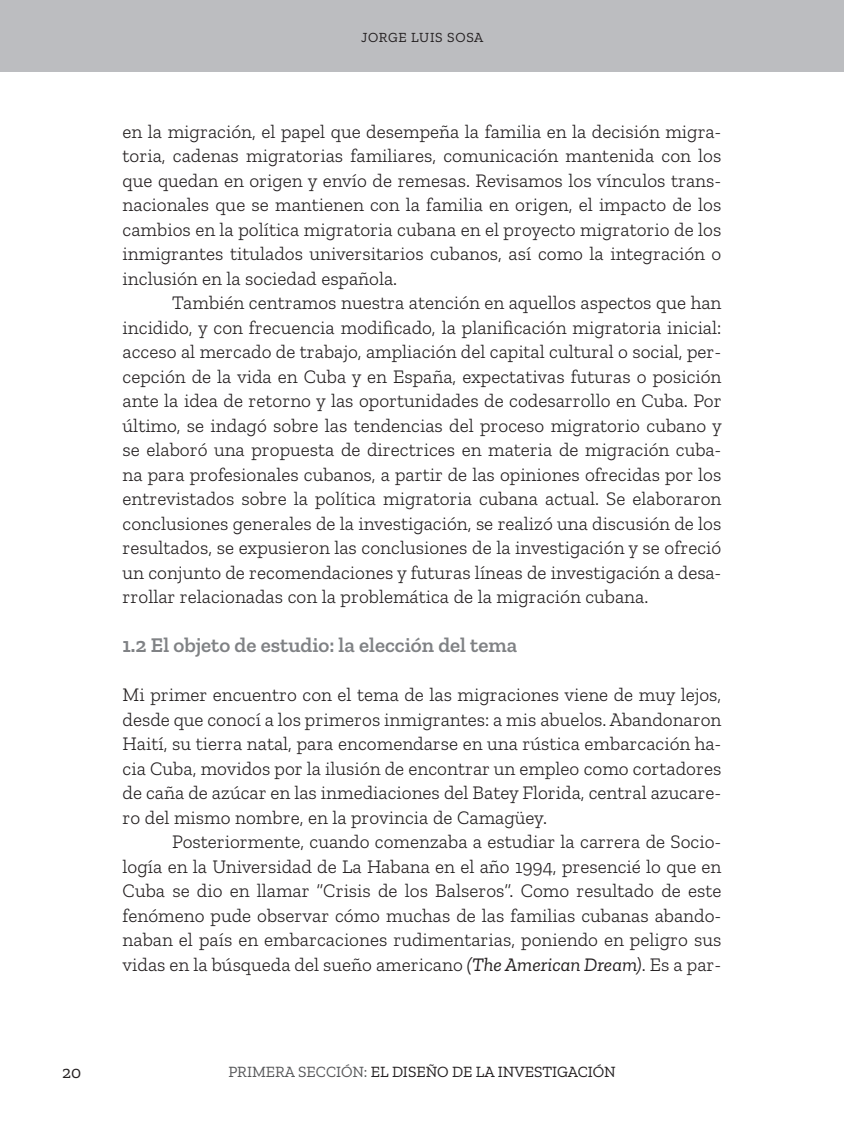
<style>
.page{position:relative;width:844px;height:1141px;background:#fff}
.page>*{position:absolute;margin:0;border:0;box-sizing:border-box;transform-origin:0 0}
._1_1_SUBTITULO{font:600 21px "Zilla Slab";color:#808285}
.CUERPO_DE_TEXTO{font:300 19.25px/24.5px "Zilla Slab";color:#231f20;text-align:justify}
.PRIMER_PARRAFO_SIN_C{font:300 19.25px/24.5px "Zilla Slab";color:#231f20;text-align:justify}
.t1{font:17.5px "Zilla Slab";color:#231f20}
.t2{font:15.75px "Zilla Slab";color:#231f20}
.t3{font:14px "Zilla Slab";letter-spacing:.045em;color:#231f20}
.s1{font-weight:400;font-style:italic}
.s2{color:#57585a}
</style>
<div class="page">
<div style="left:0;top:0;width:843px;height:72px;background:#bcbdc0"></div>
<p class="t1" style="left:62px;top:1062px;width:21px">20</p>
<p class="t3" style="left:361px;top:29px;width:124px">JORGE LUIS SOSA</p>
<p class="CUERPO_DE_TEXTO" style="left:122px;top:119px;width:600px">en la migración, el papel que desempeña la familia en la decisión migra&shy;toria, cadenas migratorias familiares, comunicación mantenida con los que quedan en origen y envío de remesas. Revisamos los vínculos trans&shy;nacionales que se mantienen con la familia en origen, el impacto de los cambios en la política migratoria cubana en el proyecto migratorio de los inmigrantes titulados universitarios cubanos, así como la integración o inclusión en la sociedad española.</p>
<p class="CUERPO_DE_TEXTO" style="left:122px;top:291px;width:600px;text-indent:50px">También centramos nuestra atención en aquellos aspectos que han incidido, y con frecuencia modificado, la planificación migratoria inicial: acceso al mercado de trabajo, ampliación del capital cultural o social, per&shy;cepción de la vida en Cuba y en España, expectativas futuras o posición ante la idea de retorno y las oportunidades de codesarrollo en Cuba. Por último, se indagó sobre las tendencias del proceso migratorio cubano y se elaboró una propuesta de directrices en materia de migración cuba&shy;na para profesionales cubanos, a partir de las opiniones ofrecidas por los entrevistados sobre la política migratoria cubana actual. Se elaboraron conclusiones generales de la investigación, se realizó una discusión de los resultados, se expusieron las conclusiones de la investigación y se ofreció un conjunto de recomendaciones y futuras líneas de investigación a desa&shy;rrollar relacionadas con la problemática de la migración cubana.</p>
<p class="_1_1_SUBTITULO" style="left:122px;top:633px;width:396px">1.2 El objeto de estudio: la elección del tema</p>
<p class="PRIMER_PARRAFO_SIN_C" style="left:122px;top:683px;width:600px">Mi primer encuentro con el tema de las migraciones viene de muy lejos, desde que conocí a los primeros inmigrantes: a mis abuelos. Abandonaron Haití, su tierra natal, para encomendarse en una rústica embarcación ha&shy;cia Cuba, movidos por la ilusión de encontrar un empleo como cortadores de caña de azúcar en las inmediaciones del Batey Florida, central azucare&shy;ro del mismo nombre, en la provincia de Camagüey.</p>
<p class="CUERPO_DE_TEXTO" style="left:122px;top:830px;width:600px;text-indent:50px">Posteriormente, cuando comenzaba a estudiar la carrera de Socio&shy;logía en la Universidad de La Habana en el año 1994, presencié lo que en Cuba se dio en llamar “Crisis de los Balseros”. Como resultado de este fenómeno pude observar cómo muchas de las familias cubanas abando&shy;naban el país en embarcaciones rudimentarias, poniendo en peligro sus vidas en la búsqueda del sueño americano <span class="s1">(The American Dream)</span>. Es a par-</p>
<p class="t2" style="left:228px;top:1063px;width:388px"><span class="s2">PRIMERA SECCIÓN:</span> EL DISEÑO DE LA INVESTIGACIÓN</p>
</div>
